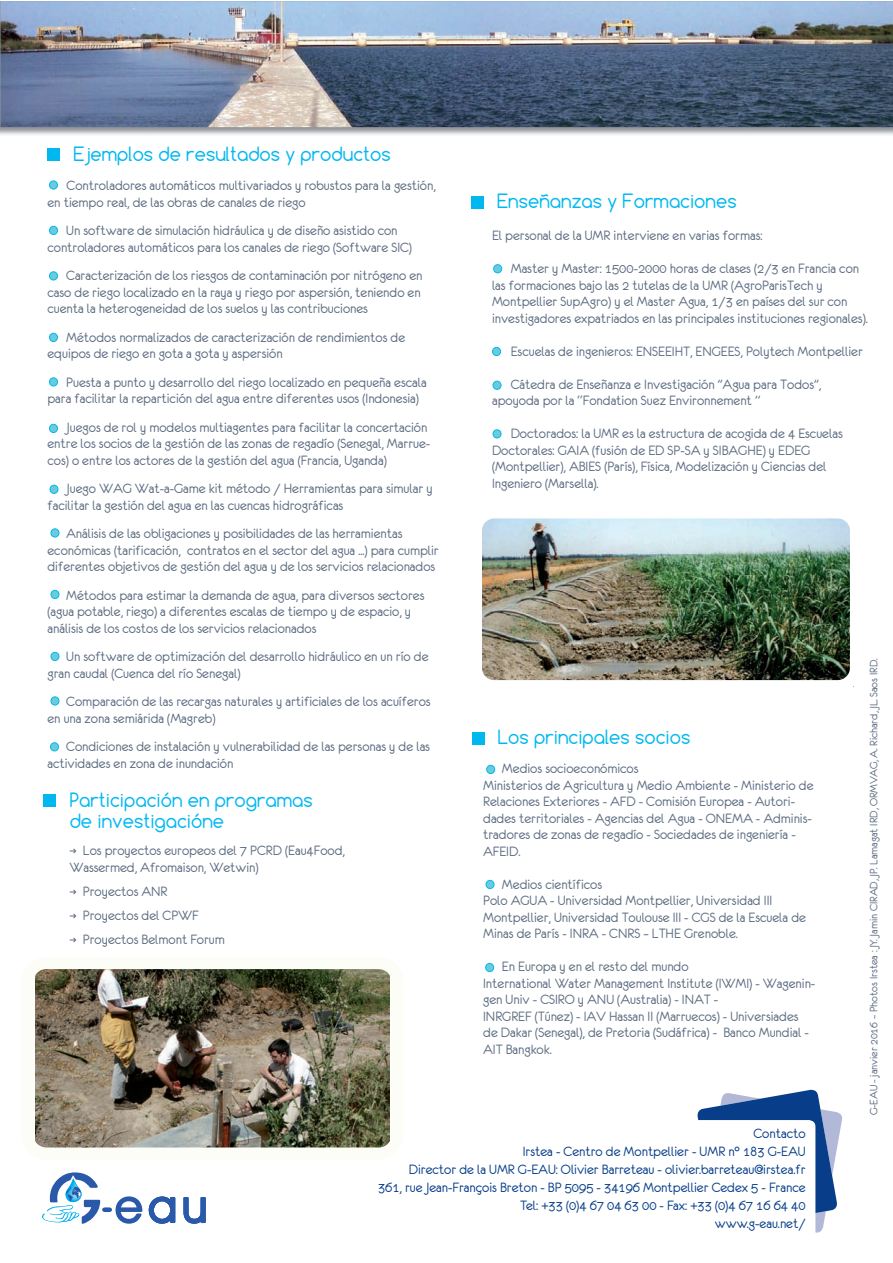
<style>
.page{position:relative;width:893px;height:1263px;background:#fff}
.page>*{position:absolute;margin:0;border:0;box-sizing:border-box;transform-origin:0 0}
.t1{font:18.6px/21.6px "Comfortaa";color:#00b8f0}
.t2{font:15px/16.5px "Eurofurenceregular";color:#5d6d82}
.t3{font:15px/18px "Eurofurenceregular";color:#083e89;text-align:right}
.t4{font:12px "Eurofurenceregular";color:#5d6d82}
</style>
<div class="page">
<div style="left:473px;top:732px;width:12px;height:12px;background:#00b8f0"></div>
<img style="left:35px;top:970px;width:355px;height:176px">
<div style="left:22px;top:957px;width:381px;height:202px;border:12px solid #fcfdf7;border-radius:18px"></div>
<img style="left:483px;top:519px;width:366px;height:160px">
<div style="left:470px;top:506px;width:392px;height:186px;border:12px solid #fff;border-radius:18px"></div>
<svg style="left:183px;top:1197px;width:23px;height:27px"></svg>
<svg style="left:42px;top:1172px;width:134px;height:52px"></svg>
<div style="left:48px;top:148px;width:12px;height:13px;background:#00b8f0"></div>
<div style="left:49px;top:181px;width:9px;height:8px;background:#6bcbda;border-radius:50%"></div>
<div style="left:49px;top:180px;width:9px;height:10px;border:1px solid #00b8f0;border-radius:50%"></div>
<div style="left:49px;top:226px;width:9px;height:8px;background:#6bcbda;border-radius:50%"></div>
<div style="left:49px;top:226px;width:9px;height:9px;border:1px solid #00b8f0;border-radius:50%"></div>
<div style="left:49px;top:272px;width:9px;height:8px;background:#6bcbda;border-radius:50%"></div>
<div style="left:49px;top:271px;width:9px;height:9px;border:1px solid #00b8f0;border-radius:50%"></div>
<div style="left:49px;top:333px;width:9px;height:8px;background:#6bcbda;border-radius:50%"></div>
<div style="left:49px;top:333px;width:9px;height:9px;border:1px solid #00b8f0;border-radius:50%"></div>
<div style="left:49px;top:378px;width:9px;height:8px;background:#6bcbda;border-radius:50%"></div>
<div style="left:49px;top:377px;width:9px;height:9px;border:1px solid #00b8f0;border-radius:50%"></div>
<div style="left:49px;top:424px;width:9px;height:8px;background:#6bcbda;border-radius:50%"></div>
<div style="left:49px;top:424px;width:9px;height:9px;border:1px solid #00b8f0;border-radius:50%"></div>
<div style="left:50px;top:485px;width:8px;height:8px;background:#6bcbda;border-radius:50%"></div>
<div style="left:49px;top:485px;width:9px;height:9px;border:1px solid #00b8f0;border-radius:50%"></div>
<div style="left:51px;top:529px;width:8px;height:8px;background:#6bcbda;border-radius:50%"></div>
<div style="left:50px;top:528px;width:9px;height:9px;border:1px solid #00b8f0;border-radius:50%"></div>
<div style="left:51px;top:590px;width:8px;height:8px;background:#6bcbda;border-radius:50%"></div>
<div style="left:50px;top:590px;width:9px;height:9px;border:1px solid #00b8f0;border-radius:50%"></div>
<div style="left:51px;top:652px;width:8px;height:8px;background:#6bcbda;border-radius:50%"></div>
<div style="left:50px;top:652px;width:9px;height:9px;border:1px solid #00b8f0;border-radius:50%"></div>
<div style="left:51px;top:697px;width:8px;height:8px;background:#6bcbda;border-radius:50%"></div>
<div style="left:50px;top:696px;width:9px;height:9px;border:1px solid #00b8f0;border-radius:50%"></div>
<div style="left:50px;top:743px;width:9px;height:8px;background:#6bcbda;border-radius:50%"></div>
<div style="left:50px;top:742px;width:9px;height:9px;border:1px solid #00b8f0;border-radius:50%"></div>
<div style="left:44px;top:794px;width:12px;height:13px;background:#00b8f0"></div>
<img style="left:1px;top:1px;width:892px;height:126px">
<svg style="left:698px;top:1089px;width:144px;height:144px"></svg>
<div style="left:471px;top:196px;width:12px;height:12px;background:#00b8f0"></div>
<div style="left:492px;top:347px;width:9px;height:9px;background:#6bcbda;border-radius:50%"></div>
<div style="left:492px;top:347px;width:9px;height:9px;border:1px solid #00b8f0;border-radius:50%"></div>
<div style="left:493px;top:381px;width:8px;height:8px;background:#6bcbda;border-radius:50%"></div>
<div style="left:493px;top:381px;width:8px;height:9px;border:1px solid #00b8f0;border-radius:50%"></div>
<div style="left:493px;top:430px;width:8px;height:8px;background:#6bcbda;border-radius:50%"></div>
<div style="left:493px;top:429px;width:8px;height:9px;border:1px solid #00b8f0;border-radius:50%"></div>
<div style="left:487px;top:765px;width:8px;height:8px;background:#6bcbda;border-radius:50%"></div>
<div style="left:486px;top:765px;width:9px;height:9px;border:1px solid #00b8f0;border-radius:50%"></div>
<div style="left:486px;top:880px;width:8px;height:8px;background:#6bcbda;border-radius:50%"></div>
<div style="left:486px;top:880px;width:8px;height:9px;border:1px solid #00b8f0;border-radius:50%"></div>
<div style="left:486px;top:963px;width:8px;height:8px;background:#6bcbda;border-radius:50%"></div>
<div style="left:485px;top:963px;width:9px;height:9px;border:1px solid #00b8f0;border-radius:50%"></div>
<div style="left:494px;top:265px;width:8px;height:8px;background:#6bcbda;border-radius:50%"></div>
<div style="left:493px;top:264px;width:9px;height:9px;border:1px solid #00b8f0;border-radius:50%"></div>
<p class="t1" style="left:74px;top:143px;width:319px">Ejemplos de resultados y productos</p>
<p class="t2" style="left:48px;top:177px;width:390px;text-indent:19px">Controladores automáticos multivariados y robustos para la gestión, en tiempo real, de las obras de canales de riego</p>
<p class="t2" style="left:48px;top:222px;width:366px;text-align:center">Un software de simulación hidráulica y de diseño asistido con controladores automáticos para los canales de riego (Software SIC)</p>
<p class="t2" style="left:48px;top:267px;width:376px;text-align:justify;text-indent:19px">Caracterización de los riesgos de contaminación por nitrógeno en caso de riego localizado en la raya y riego por aspersión, teniendo en cuenta la heterogeneidad de los suelos y las contribuciones</p>
<p class="t2" style="left:48px;top:329px;width:359px;text-indent:19px">Métodos normalizados de caracterización de rendimientos de equipos de riego en gota a gota y aspersión</p>
<p class="t2" style="left:48px;top:374px;width:381px;text-indent:19px">Puesta a punto y desarrollo del riego localizado en pequeña escala para facilitar la repartición del agua entre diferentes usos (Indonesia)</p>
<p class="t2" style="left:48px;top:419px;width:384px;text-indent:19px">Juegos de rol y modelos multiagentes para facilitar la concertación entre los socios de la gestión de las zonas de regadío (Senegal, Marrue&shy;cos) o entre los actores de la gestión del agua (Francia, Uganda)</p>
<p class="t2" style="left:48px;top:480px;width:387px;text-indent:19px">Juego WAG Wat-a-Game kit método / Herramientas para simular y facilitar la gestión del agua en las cuencas hidrográficas</p>
<p class="t2" style="left:48px;top:525px;width:393px;text-indent:19px">Análisis de las obligaciones y posibilidades de las herramientas económicas (tarificación, contratos en el sector del agua ...) para cumplir diferentes objetivos de gestión del agua y de los servicios relacionados</p>
<p class="t2" style="left:48px;top:587px;width:378px;text-indent:19px">Métodos para estimar la demanda de agua, para diversos sectores (agua potable, riego) a diferentes escalas de tiempo y de espacio, y análisis de los costos de los servicios relacionados</p>
<p class="t2" style="left:48px;top:648px;width:382px;text-indent:19px">Un software de optimización del desarrollo hidráulico en un río de gran caudal (Cuenca del río Senegal)</p>
<p class="t2" style="left:48px;top:693px;width:385px;text-indent:19px">Comparación de las recargas naturales y artificiales de los acuíferos en una zona semiárida (Magreb)</p>
<p class="t2" style="left:48px;top:738px;width:384px;text-indent:19px">Condiciones de instalación y vulnerabilidad de las personas y de las actividades en zona de inundación</p>
<p class="t1" style="left:70px;top:788px;width:245px">Participación en programas de investigacióne</p>
<p class="t2" style="left:69px;top:842px;width:277px">→ Los proyectos europeos del 7 PCRD (Eau4Food,<br>Wassermed, Afromaison, Wetwin)</p>
<p class="t2" style="left:69px;top:883px;width:100px">→ Proyectos ANR</p>
<p class="t2" style="left:69px;top:907px;width:131px">→ Proyectos del CPWF</p>
<p class="t2" style="left:69px;top:931px;width:157px">→ Proyectos Belmont Forum</p>
<p class="t1" style="left:497px;top:190px;width:241px">Enseñanzas y Formaciones</p>
<p class="t2" style="left:492px;top:227px;width:272px">El personal de la UMR interviene en varias formas:</p>
<p class="t2" style="left:492px;top:260px;width:377px;text-indent:19px">Master y Master: 1500-2000 horas de clases (2/3 en Francia con las formaciones bajo las 2 tutelas de la UMR (AgroParisTech y Montpellier SupAgro) y el Master Agua, 1/3 en países del sur con investigadores expatriados en las principales instituciones regionales).</p>
<p class="t2" style="left:511px;top:343px;width:354px">Escuelas de ingenieros: ENSEEIHT, ENGEES, Polytech Montpellier</p>
<p class="t2" style="left:492px;top:376px;width:331px;text-indent:19px">Cátedra de Enseñanza e Investigación "Agua para Todos", apoyoda por la “Fondation Suez Environnement ”</p>
<p class="t2" style="left:492px;top:425px;width:352px;text-indent:19px">Doctorados: la UMR es la estructura de acogida de 4 Escuelas Doctorales: GAIA (fusión de ED SP-SA y SIBAGHE) y EDEG (Montpellier), ABIES (París), Física, Modelización y Ciencias del Ingeniero (Marsella).</p>
<p class="t1" style="left:498px;top:726px;width:194px">Los principales socios</p>
<p class="t2" style="left:483px;top:760px;width:332px;text-indent:19px">Medios socioeconómicos<br>Ministerios de Agricultura y Medio Ambiente - Ministerio de Relaciones Exteriores - AFD - Comisión Europea - Autori&shy;dades territoriales - Agencias del Agua - ONEMA - Adminis&shy;tradores de zonas de regadío - Sociedades de ingeniería - AFEID.</p>
<p class="t2" style="left:483px;top:876px;width:324px;text-indent:19px">Medios científicos<br>Polo AGUA - Universidad Montpellier, Universidad III Montpellier, Universidad Toulouse III - CGS de la Escuela de Minas de París - INRA - CNRS – LTHE Grenoble.</p>
<p class="t2" style="left:483px;top:958px;width:334px;text-indent:19px">En Europa y en el resto del mundo<br>International Water Management Institute (IWMI) - Wagenin&shy;gen Univ - CSIRO y ANU (Australia) - INAT -<br>INRGREF (Túnez) - IAV Hassan II (Marruecos) - Universiades de Dakar (Senegal), de Pretoria (Sudáfrica) - Banco Mundial - AIT Bangkok.</p>
<p class="t4" style="left:868px;top:1115px;width:458px;rotate:-90deg">G-EAU - janvier 2016 – Photos Irstea : JY. Jamin CIRAD, JP. Lamagat IRD, ORMVAG, A. Richard, JL. Saos IRD.</p>
<p class="t3" style="left:378px;top:1125px;width:429px">Contacto<br>Irstea - Centro de Montpellier - UMR n° 183 G-EAU<br>Director de la UMR G-EAU: Olivier Barreteau - olivier.barreteau@irstea.fr<br>361, rue Jean-François Breton - BP 5095 - 34196 Montpellier Cedex 5 - France Tel: +33 (0)4 67 04 63 00 - Fax: +33 (0)4 67 16 64 40<br>www.g-eau.net/</p>
</div>
